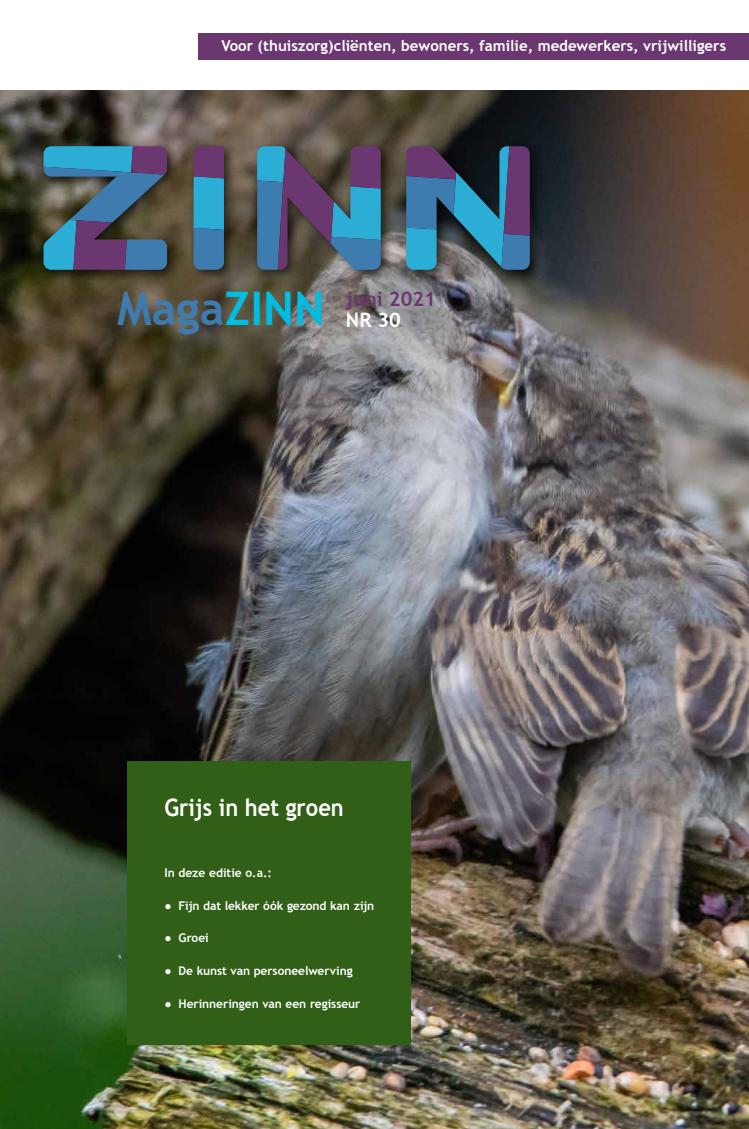
<style>
.page{position:relative;width:749px;height:1129px;background:#fff}
.page>*{position:absolute;margin:0;border:0;box-sizing:border-box;transform-origin:0 0}
.t1{font:700 46.3px "Trebuchet MS";color:#3e7caf}
.t2{font:700 24px "Trebuchet MS";color:#fff;scale:.91 1}
.t3{font:700 20px "Trebuchet MS";color:#6b3771}
.t4{font:700 20px "Trebuchet MS";color:#fff}
.t5{font:700 15px "Trebuchet MS";color:#fff}
.t6{font:700 12px "Trebuchet MS";letter-spacing:-.005em;color:#fff}
.s1{color:#00bde3}
</style>
<div class="page">
<img style="left:1px;top:90px;width:747px;height:1038px">
<div style="left:38px;top:141px;width:505px;height:142px;background:#000;opacity:.68"></div>
<svg style="left:406px;top:146px;width:123px;height:124px;background:#3c6081"></svg>
<svg style="left:193px;top:146px;width:31px;height:124px;background:#427caa"></svg>
<svg style="left:43px;top:146px;width:124px;height:124px;background:#4a6983"></svg>
<svg style="left:257px;top:146px;width:123px;height:124px;background:#4c627f"></svg>
<div style="left:198px;top:33px;width:550px;height:27px;background:#6b3771"></div>
<div style="left:127px;top:761px;width:284px;height:283px;background:#315f17"></div>
<p class="t5" style="left:221px;top:36px;width:506px">Voor (thuiszorg)cliënten, bewoners, familie, medewerkers, vrijwilligers</p>
<h1 class="t1" style="left:117px;top:280px;width:209px">Maga<span class="s1">ZINN</span></h1>
<h3 class="t3" style="left:346px;top:286px;width:91px">juni 2021</h3>
<h3 class="t4" style="left:346px;top:307px;width:57px">NR 30</h3>
<h2 class="t2" style="left:164px;top:792px;width:199px">Grijs in het groen</h2>
<p class="t6" style="left:164px;top:864px;width:109px">In deze editie o.a.:</p>
<p class="t6" style="left:164px;top:897px;width:211px">● Fijn dat lekker óók gezond kan zijn</p>
<p class="t6" style="left:164px;top:930px;width:46px">● Groei</p>
<p class="t6" style="left:164px;top:963px;width:190px">● De kunst van personeelwerving</p>
<p class="t6" style="left:164px;top:995px;width:197px">● Herinneringen van een regisseur</p>
</div>
